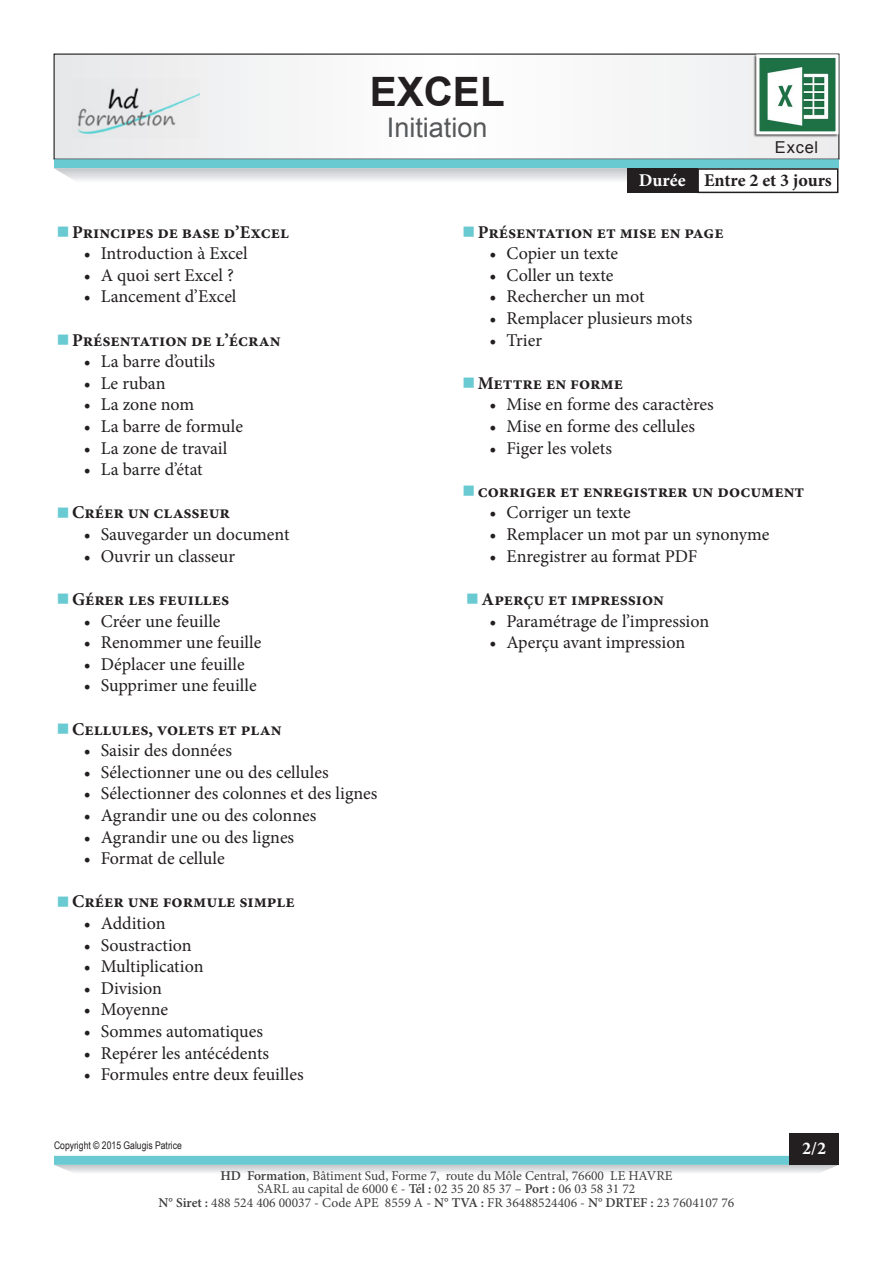
<style>
.page{position:relative;width:893px;height:1263px;background:#fff}
.page>*{position:absolute;margin:0;border:0;box-sizing:border-box;transform-origin:0 0}
.t1{font:700 40.5px "Arial";color:#231f20}
.t2{font:27px "Arial";color:#57585a}
.t3{font:18px "Minion Pro";color:#231f20}
.t4{font:700 18px "Minion Pro";color:#231f20}
.t5{font:700 18px "Minion Pro";color:#fff}
.t6{font:16.35px "Arial";letter-spacing:.05em;color:#231f20}
.t7{font:13.5px "Minion Pro";color:#3e3e3f}
.t8{font:10.5px "Arial Narrow";color:#231f20}
.s1{font-weight:600}
</style>
<div class="page">
<div style="left:54px;top:54px;width:785px;height:105px;background:#f6f6f7"></div>
<img style="left:72px;top:80px;width:128px;height:59px">
<div style="left:54px;top:159px;width:785px;height:9px;background:#69cad1"></div>
<svg style="left:54px;top:168px;width:573px;height:13px"></svg>
<div style="left:697px;top:168px;width:141px;height:25px;border:2px solid #231f20"></div>
<div style="left:627px;top:168px;width:70px;height:25px;background:#231f20"></div>
<svg style="left:55px;top:1165px;width:783px;height:8px;background:#dcddde"></svg>
<div style="left:54px;top:1156px;width:785px;height:9px;background:#69cad1"></div>
<div style="left:789px;top:1133px;width:50px;height:32px;background:#231f20"></div>
<div style="left:753px;top:54px;width:86px;height:84px;background:#231f20;opacity:.75"></div>
<svg style="left:755px;top:53px;width:85px;height:83px"></svg>
<p class="t1" style="left:370px;top:64px;width:137px">EXCEL</p>
<p class="t2" style="left:387px;top:110px;width:102px">Initiation</p>
<p class="t6" style="left:775px;top:136px;width:45px">Excel</p>
<p class="t5" style="left:639px;top:167px;width:48px">Durée</p>
<p class="t4" style="left:704px;top:167px;width:129px">Entre 2 et 3 jours</p>
<p class="t4" style="left:72px;top:219px;width:218px">Principes de base d’Excel</p>
<p class="t3" style="left:84px;top:241px;width:166px">• Introduction à Excel</p>
<p class="t3" style="left:84px;top:263px;width:152px">• A quoi sert Excel ?</p>
<p class="t3" style="left:84px;top:285px;width:154px">• Lancement d’Excel</p>
<p class="t4" style="left:72px;top:327px;width:210px">Présentation de l’écran</p>
<p class="t3" style="left:84px;top:349px;width:133px">• La barre d’outils</p>
<p class="t3" style="left:84px;top:371px;width:83px">• Le ruban</p>
<p class="t3" style="left:84px;top:393px;width:112px">• La zone nom</p>
<p class="t3" style="left:84px;top:414px;width:161px">• La barre de formule</p>
<p class="t3" style="left:84px;top:436px;width:145px">• La zone de travail</p>
<p class="t3" style="left:84px;top:457px;width:121px">• La barre d’état</p>
<p class="t4" style="left:72px;top:500px;width:160px">Créer un classeur</p>
<p class="t3" style="left:84px;top:522px;width:207px">• Sauvegarder un document</p>
<p class="t3" style="left:84px;top:544px;width:153px">• Ouvrir un classeur</p>
<p class="t4" style="left:72px;top:586px;width:159px">Gérer les feuilles</p>
<p class="t3" style="left:84px;top:609px;width:138px">• Créer une feuille</p>
<p class="t3" style="left:84px;top:630px;width:179px">• Renommer une feuille</p>
<p class="t3" style="left:84px;top:652px;width:163px">• Déplacer une feuille</p>
<p class="t3" style="left:84px;top:673px;width:174px">• Supprimer une feuille</p>
<p class="t4" style="left:72px;top:716px;width:211px">Cellules, volets et plan</p>
<p class="t3" style="left:84px;top:738px;width:150px">• Saisir des données</p>
<p class="t3" style="left:84px;top:760px;width:246px">• Sélectionner une ou des cellules</p>
<p class="t3" style="left:84px;top:781px;width:295px">• Sélectionner des colonnes et des lignes</p>
<p class="t3" style="left:84px;top:803px;width:234px">• Agrandir une ou des colonnes</p>
<p class="t3" style="left:84px;top:825px;width:212px">• Agrandir une ou des lignes</p>
<p class="t3" style="left:84px;top:846px;width:143px">• Format de cellule</p>
<p class="t4" style="left:72px;top:889px;width:224px">Créer une formule simple</p>
<p class="t3" style="left:84px;top:911px;width:83px">• Addition</p>
<p class="t3" style="left:84px;top:933px;width:109px">• Soustraction</p>
<p class="t3" style="left:84px;top:954px;width:121px">• Multiplication</p>
<p class="t3" style="left:84px;top:976px;width:80px">• Division</p>
<p class="t3" style="left:84px;top:997px;width:86px">• Moyenne</p>
<p class="t3" style="left:84px;top:1019px;width:181px">• Sommes automatiques</p>
<p class="t3" style="left:84px;top:1041px;width:187px">• Repérer les antécédents</p>
<p class="t3" style="left:84px;top:1062px;width:221px">• Formules entre deux feuilles</p>
<p class="t4" style="left:478px;top:219px;width:247px">Présentation et mise en page</p>
<p class="t3" style="left:489px;top:241px;width:130px">• Copier un texte</p>
<p class="t3" style="left:489px;top:263px;width:125px">• Coller un texte</p>
<p class="t3" style="left:489px;top:285px;width:157px">• Rechercher un mot</p>
<p class="t3" style="left:489px;top:306px;width:204px">• Remplacer plusieurs mots</p>
<p class="t3" style="left:489px;top:328px;width:54px">• Trier</p>
<p class="t4" style="left:478px;top:370px;width:147px">Mettre en forme</p>
<p class="t3" style="left:489px;top:393px;width:226px">• Mise en forme des caractères</p>
<p class="t3" style="left:489px;top:414px;width:207px">• Mise en forme des cellules</p>
<p class="t3" style="left:489px;top:436px;width:124px">• Figer les volets</p>
<p class="t4" style="left:478px;top:478px;width:328px">corriger et enregistrer un document</p>
<p class="t3" style="left:489px;top:501px;width:143px">• Corriger un texte</p>
<p class="t3" style="left:489px;top:522px;width:282px">• Remplacer un mot par un synonyme</p>
<p class="t3" style="left:489px;top:544px;width:209px">• Enregistrer au format PDF</p>
<p class="t4" style="left:482px;top:586px;width:184px">Aperçu et impression</p>
<p class="t3" style="left:489px;top:609px;width:221px">• Paramétrage de l’impression</p>
<p class="t3" style="left:489px;top:630px;width:197px">• Aperçu avant impression</p>
<p class="t8" style="left:54px;top:1137px;width:129px">Copyright © 2015 Galugis Patrice</p>
<p class="t5" style="left:802px;top:1136px;width:25px">2/2</p>
<p class="t7" style="left:220px;top:1166px;width:454px"><span class="s1">HD Formation</span>, Bâtiment Sud, Forme 7, route du Môle Central, 76600 LE HAVRE</p>
<p class="t7" style="left:258px;top:1180px;width:379px">SARL au capital de 6000 € - <span class="s1">Tél :</span> 02 35 20 85 37 – <span class="s1">Port :</span> 06 03 58 31 72</p>
<p class="t7" style="left:159px;top:1193px;width:577px"><span class="s1">N° Siret :</span> 488 524 406 00037 - Code APE 8559 A - <span class="s1">N° TVA :</span> FR 36488524406 - <span class="s1">N° DRTEF :</span> 23 7604107 76</p>
</div>
